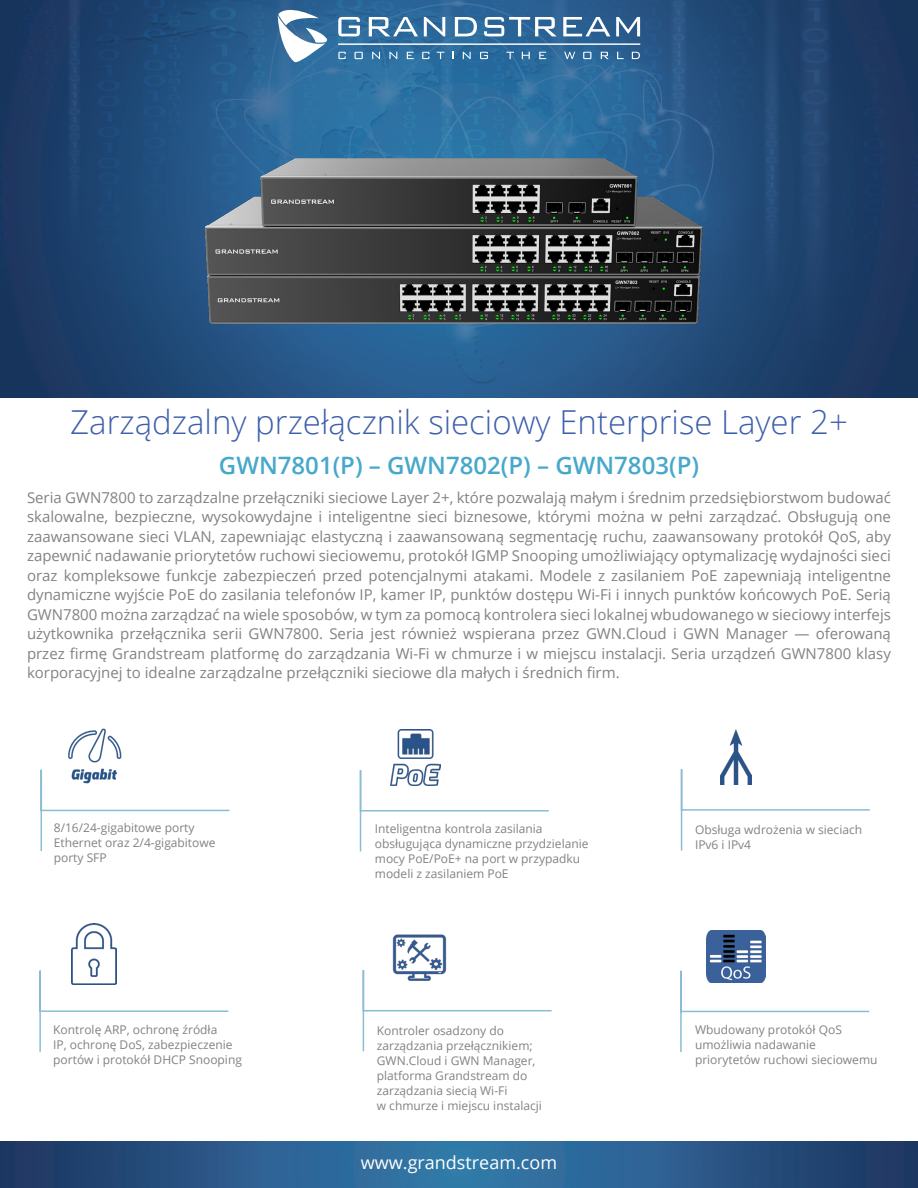
<style>
.page{position:relative;width:918px;height:1188px;background:#fff}
.page>*{position:absolute;margin:0;border:0;box-sizing:border-box;transform-origin:0 0}
.t1{font:300 33px "Open Sans";color:#3e60ac}
.t2{font:600 24px "Open Sans";color:#46a8ca}
.t3{font:18px "Open Sans";color:#fff}
.t4{font:15px/19.5px "Open Sans";color:#808285;text-align:justify}
.t5{font:12px/15px "Open Sans";color:#808285}
</style>
<div class="page">
<img style="left:0;top:0;width:918px;height:397px">
<svg style="left:278px;top:10px;width:49px;height:52px"></svg>
<svg style="left:338px;top:17px;width:22px;height:19px"></svg>
<svg style="left:369px;top:17px;width:49px;height:19px"></svg>
<svg style="left:424px;top:17px;width:21px;height:19px"></svg>
<svg style="left:455px;top:17px;width:22px;height:19px"></svg>
<svg style="left:484px;top:17px;width:73px;height:19px"></svg>
<svg style="left:563px;top:17px;width:47px;height:19px"></svg>
<svg style="left:616px;top:17px;width:24px;height:19px"></svg>
<svg style="left:338px;top:52px;width:8px;height:7px"></svg>
<svg style="left:355px;top:52px;width:8px;height:7px"></svg>
<svg style="left:372px;top:52px;width:8px;height:7px"></svg>
<svg style="left:389px;top:52px;width:8px;height:7px"></svg>
<svg style="left:407px;top:52px;width:7px;height:7px"></svg>
<svg style="left:422px;top:52px;width:8px;height:7px"></svg>
<svg style="left:437px;top:52px;width:7px;height:7px"></svg>
<svg style="left:463px;top:52px;width:8px;height:7px"></svg>
<svg style="left:480px;top:52px;width:8px;height:7px"></svg>
<svg style="left:506px;top:52px;width:8px;height:7px"></svg>
<svg style="left:522px;top:52px;width:8px;height:7px"></svg>
<svg style="left:539px;top:52px;width:7px;height:7px"></svg>
<svg style="left:632px;top:52px;width:8px;height:7px"></svg>
<svg style="left:583px;top:52px;width:8px;height:7px"></svg>
<svg style="left:601px;top:52px;width:8px;height:7px"></svg>
<svg style="left:617px;top:52px;width:7px;height:7px"></svg>
<svg style="left:564px;top:52px;width:11px;height:7px"></svg>
<hr style="left:338px;top:44px;width:302px;height:1px;background:#fff">
<svg style="left:0;top:1142px;width:918px;height:46px;background:#295988"></svg>
<svg style="left:40px;top:769px;width:190px;height:82px"></svg>
<img style="left:66px;top:728px;width:56px;height:56px">
<svg style="left:359px;top:769px;width:190px;height:83px"></svg>
<img style="left:390px;top:730px;width:50px;height:55px">
<svg style="left:680px;top:969px;width:190px;height:83px"></svg>
<img style="left:706px;top:931px;width:59px;height:52px">
<svg style="left:680px;top:769px;width:190px;height:82px"></svg>
<img style="left:720px;top:730px;width:32px;height:55px">
<svg style="left:39px;top:969px;width:190px;height:83px"></svg>
<img style="left:72px;top:924px;width:44px;height:61px">
<svg style="left:362px;top:970px;width:190px;height:82px"></svg>
<img style="left:387px;top:934px;width:64px;height:56px">
<img style="left:165px;top:124px;width:582px;height:224px">
<p class="t1" style="left:70px;top:400px;width:779px">Zarządzalny przełącznik sieciowy Enterprise Layer 2+</p>
<p class="t2" style="left:219px;top:449px;width:482px">GWN7801(P) – GWN7802(P) – GWN7803(P)</p>
<p class="t4" style="left:27px;top:487px;width:866px">Seria GWN7800 to zarządzalne przełączniki sieciowe Layer 2+, które pozwalają małym i średnim przedsiębiorstwom budować skalowalne, bezpieczne, wysokowydajne i inteligentne sieci biznesowe, którymi można w pełni zarządzać. Obsługują one zaawansowane sieci VLAN, zapewniając elastyczną i zaawansowaną segmentację ruchu, zaawansowany protokół QoS, aby zapewnić nadawanie priorytetów ruchowi sieciowemu, protokół IGMP Snooping umożliwiający optymalizację wydajności sieci oraz kompleksowe funkcje zabezpieczeń przed potencjalnymi atakami. Modele z zasilaniem PoE zapewniają inteligentne dynamiczne wyjście PoE do zasilania telefonów IP, kamer IP, punktów dostępu Wi-Fi i innych punktów końcowych PoE. Serią GWN7800 można zarządzać na wiele sposobów, w tym za pomocą kontrolera sieci lokalnej wbudowanego w sieciowy interfejs użytkownika przełącznika serii GWN7800. Seria jest również wspierana przez GWN.Cloud i GWN Manager — oferowaną przez firmę Grandstream platformę do zarządzania Wi-Fi w chmurze i w miejscu instalacji. Seria urządzeń GWN7800 klasy korporacyjnej to idealne zarządzalne przełączniki sieciowe dla małych i średnich firm.</p>
<p class="t5" style="left:54px;top:820px;width:163px">8/16/24-gigabitowe porty<br>Ethernet oraz 2/4-gigabitowe porty SFP</p>
<p class="t5" style="left:375px;top:821px;width:215px">Inteligentna kontrola zasilania obsługująca dynamiczne przydzielanie mocy PoE/PoE+ na port w przypadku modeli z zasilaniem PoE</p>
<p class="t5" style="left:53px;top:1022px;width:190px">Kontrolę ARP, ochronę źródła<br>IP, ochronę DoS, zabezpieczenie portów i protokół DHCP Snooping</p>
<p class="t5" style="left:377px;top:1023px;width:129px">Kontroler osadzony do</p>
<p class="t5" style="left:377px;top:1038px;width:160px">zarządzania przełącznikiem;<br>GWN.Cloud i GWN Manager, platforma Grandstream do</p>
<p class="t5" style="left:377px;top:1083px;width:166px">zarządzania siecią Wi-Fi<br>w chmurze i miejscu instalacji</p>
<p class="t3" style="left:361px;top:1151px;width:198px">www.grandstream.com</p>
<p class="t5" style="left:695px;top:822px;width:169px">Obsługa wdrożenia w sieciach<br>IPv6 i IPv4</p>
<p class="t5" style="left:695px;top:1022px;width:184px">Wbudowany protokół QoS umożliwia nadawanie priorytetów ruchowi sieciowemu</p>
</div>
